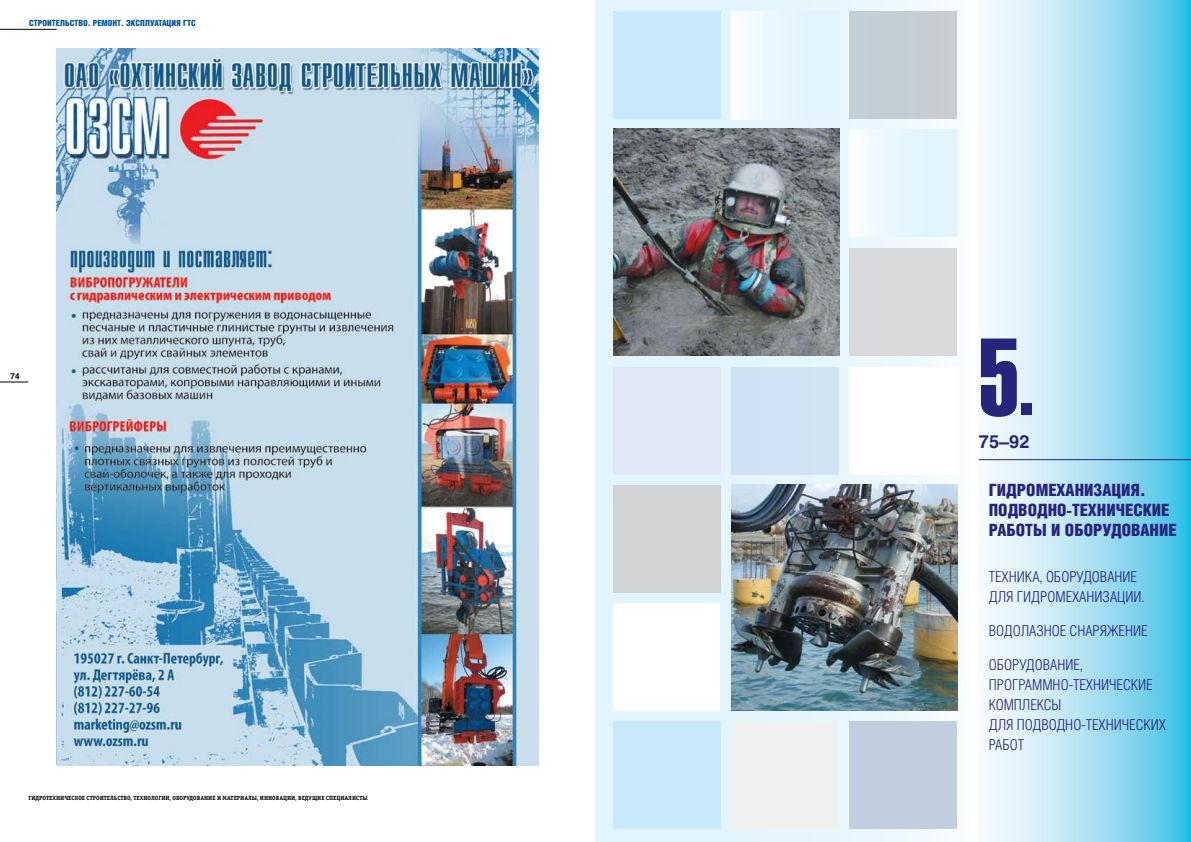
<style>
.page{position:relative;width:1191px;height:842px;background:#fff}
.page>*{position:absolute;margin:0;border:0;box-sizing:border-box;transform-origin:0 0}
.t1{font:108px "Helios Extra Compressed";color:#26247b}
.t2{font:700 18px "Helios";color:#26247b}
.t3{font:900 17px/20px "Helios Cond";color:#26247b}
.t4{font:300 15px/20px "Helios Cond";color:#26247b}
.t5{font:900 8.5px "Helios Cond";color:#005496}
.t6{font:700 8px "Helios";color:#000}
.t7{font:700 6px "Officina Serif C";color:#000}
.s1{font-size:80px}
</style>
<div class="page">
<svg style="left:0;top:382px;width:28px;height:1px"></svg>
<hr style="left:0;top:29px;width:57px;height:1px;background:#000">
<svg style="left:978px;top:0;width:213px;height:842px;background:#a7e0f2"></svg>
<svg style="left:595px;top:0;width:363px;height:842px;background:#e3f3fb"></svg>
<div style="left:613px;top:367px;width:108px;height:108px;background:#e0e7f5"></div>
<div style="left:613px;top:485px;width:108px;height:108px;background:#d1d3d4"></div>
<div style="left:613px;top:603px;width:107px;height:108px;background:#fff"></div>
<div style="left:613px;top:721px;width:108px;height:108px;background:#c7e9fb"></div>
<div style="left:731px;top:367px;width:108px;height:108px;background:#cfe3f4"></div>
<div style="left:731px;top:721px;width:108px;height:108px;background:#eff0f0"></div>
<div style="left:849px;top:367px;width:108px;height:108px;background:#fff"></div>
<div style="left:849px;top:721px;width:108px;height:108px;background:#c0cedf"></div>
<div style="left:731px;top:11px;width:108px;height:108px;background:linear-gradient(to right,#f7fcff,#dbf2fd)"></div>
<div style="left:613px;top:11px;width:108px;height:108px;background:#c7e9fb"></div>
<div style="left:849px;top:129px;width:108px;height:108px;background:linear-gradient(to right,#f7fcff,#dbf2fd)"></div>
<div style="left:849px;top:248px;width:108px;height:107px;background:#d8d9db"></div>
<div style="left:849px;top:11px;width:108px;height:108px;background:#c3ced3"></div>
<hr style="left:979px;top:459px;width:212px;height:1px;background:#26247b">
<img style="left:731px;top:485px;width:226px;height:226px">
<img style="left:613px;top:129px;width:226px;height:227px">
<img style="left:57px;top:48px;width:482px;height:717px">
<p class="t5" style="left:29px;top:18px;width:167px">Строительство. Ремонт. Эксплуатация ГТС</p>
<p class="t6" style="left:11px;top:372px;width:10px">74</p>
<p class="t7" style="left:28px;top:795px;width:341px">гидротехническое строительство, технологии, оборудование и материалы, инновации, ведущие специалисты</p>
<h1 class="t1" style="left:979px;top:315px;width:56px">5<span class="s1">.</span></h1>
<p class="t2" style="left:979px;top:431px;width:52px">75–92</p>
<p class="t3" style="left:988px;top:480px;width:158px">ГИДРОМЕХАНИЗАЦИЯ .<br>ПОДВОДНО-ТЕХНИЧЕСКИЕ<br>РАБОТЫ И ОБОРУДОВАНИЕ</p>
<p class="t4" style="left:988px;top:566px;width:157px">Техника, оборудование для гидромеханизации.</p>
<p class="t4" style="left:988px;top:620px;width:160px">Водолазное снаряжение</p>
<p class="t4" style="left:988px;top:654px;width:177px">Оборудование, программно-технические комплексы<br>для подводно-технических работ</p>
</div>
